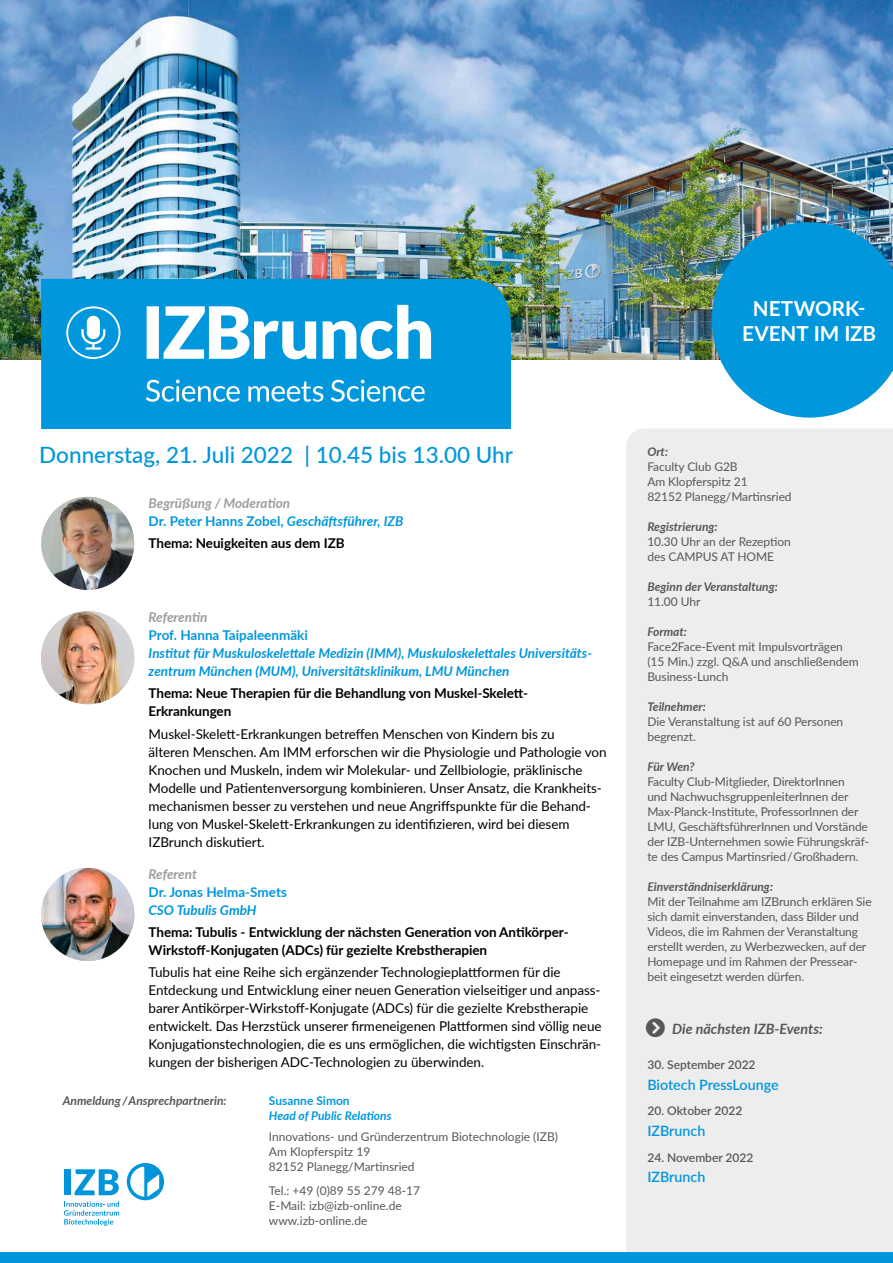
<style>
.page{position:relative;width:893px;height:1263px;background:#fff}
.page>*{position:absolute;margin:0;border:0;box-sizing:border-box;transform-origin:0 0}
.t1{font:500 22.5px "Lato";color:#0096dc}
.t2{font:700 20.7px/24.8px "Lato";color:#fff;text-align:center}
.t3{font:600 14.25px "Lato";color:#0096dc}
.t4{font:italic 700 14.25px "Lato";color:#575756}
.t5{font:13.5px/18px "Lato";letter-spacing:-.005em;color:#000}
.t6{font:700 13.5px/18px "Lato";letter-spacing:-.005em;color:#000}
.t7{font:italic 700 13.5px/18px "Lato";color:#0097dd}
.t8{font:italic 700 13.5px/18px "Lato";color:#9d9d9c}
.t9{font:700 13.5px "Lato";color:#0097dd}
.t10{font:12px/15px "Lato";letter-spacing:-.01em;color:#575756}
.t11{font:italic 700 12px "Lato";color:#575756}
.t12{font:600 12px "Lato";color:#575756}
.t13{font:italic 700 12px "Lato";color:#0097dd}
.t14{font:700 12px "Lato";color:#0097dd}
.s1{font-style:normal;color:#0097dd}
.s2{color:#0097dd}
</style>
<div class="page">
<img style="left:0;top:0;width:893px;height:359px">
<div style="left:626px;top:428px;width:267px;height:824px;background:#ededed"></div>
<div style="left:41px;top:497px;width:93px;height:93px;background:#b7beb7;border-radius:50%"></div>
<img style="left:50px;top:497px;width:84px;height:93px">
<img style="left:41px;top:611px;width:93px;height:92px">
<img style="left:41px;top:868px;width:93px;height:93px;border-radius:47px">
<svg style="left:64px;top:1201px;width:55px;height:25px"></svg>
<div style="left:64px;top:1169px;width:7px;height:26px;background:#0095db"></div>
<svg style="left:75px;top:1169px;width:44px;height:26px"></svg>
<svg style="left:127px;top:1163px;width:37px;height:37px"></svg>
<div style="left:0;top:1252px;width:893px;height:11px;background:#0096dc"></div>
<svg style="left:712px;top:222px;width:181px;height:196px;background:#209ed8"></svg>
<div style="left:41px;top:279px;width:470px;height:150px;background:#0097dd"></div>
<svg style="left:147px;top:305px;width:284px;height:54px"></svg>
<svg style="left:146px;top:380px;width:279px;height:22px"></svg>
<svg style="left:66px;top:306px;width:54px;height:53px"></svg>
<svg style="left:646px;top:1019px;width:19px;height:18px"></svg>
<h2 class="t2" style="left:742px;top:295px;width:136px">NETWORK-<br>EVENT IM IZB</h2>
<h1 class="t1" style="left:39px;top:446px;width:475px">Donnerstag, 21. Juli 2022 | 10.45 bis 13.00 Uhr</h1>
<p class="t8" style="left:149px;top:493px;width:256px">Begrüßung / Moderation<br><span class="s1">Dr. Peter Hanns Zobel,</span> <span class="s2">Geschäftsführer, IZB</span></p>
<p class="t6" style="left:149px;top:535px;width:198px">Thema: Neuigkeiten aus dem IZB</p>
<p class="t8" style="left:149px;top:607px;width:60px">Referentin</p>
<p class="t9" style="left:149px;top:630px;width:161px">Prof. Hanna Taipaleenmäki</p>
<p class="t7" style="left:149px;top:643px;width:445px">Institut für Muskuloskelettale Medizin (IMM), Muskuloskelettales Universitäts&shy;zentrum München (MUM), Universitätsklinikum, LMU München</p>
<p class="t6" style="left:149px;top:684px;width:381px">Thema: Neue Therapien für die Behandlung von Muskel-Skelett-<br>Erkrankungen</p>
<p class="t5" style="left:149px;top:724px;width:459px">Muskel-Skelett-Erkrankungen betreffen Menschen von Kindern bis zu<br>älteren Menschen. Am IMM erforschen wir die Physiologie und Pathologie von Knochen und Muskeln, indem wir Molekular- und Zellbiologie, präklinische Modelle und Patientenversorgung kombinieren. Unser Ansatz, die Krankheits&shy;mechanismen besser zu verstehen und neue Angriffspunkte für die Behand&shy;lung von Muskel-Skelett-Erkrankungen zu identifizieren, wird bei diesem IZBrunch diskutiert.</p>
<p class="t8" style="left:149px;top:864px;width:50px">Referent</p>
<p class="t9" style="left:149px;top:887px;width:140px">Dr. Jonas Helma-Smets</p>
<p class="t7" style="left:149px;top:900px;width:109px">CSO Tubulis GmbH</p>
<p class="t6" style="left:149px;top:922px;width:422px">Thema: Tubulis - Entwicklung der nächsten Generation von Antikörper-<br>Wirkstoff-Konjugaten (ADCs) für gezielte Krebstherapien</p>
<p class="t5" style="left:149px;top:963px;width:454px">Tubulis hat eine Reihe sich ergänzender Technologieplattformen für die Entdeckung und Entwicklung einer neuen Generation vielseitiger und anpass&shy;barer Antikörper-Wirkstoff-Konjugate (ADCs) für die gezielte Krebstherapie entwickelt. Das Herzstück unserer firmeneigenen Plattformen sind völlig neue Konjugationstechnologien, die es uns ermöglichen, die wichtigsten Einschrän&shy;kungen der bisherigen ADC-Technologien zu überwinden.</p>
<p class="t11" style="left:63px;top:1091px;width:165px">Anmeldung /Ansprechpartnerin:</p>
<p class="t14" style="left:269px;top:1096px;width:82px">Susanne Simon</p>
<p class="t13" style="left:269px;top:1106px;width:124px">Head of Public Relations</p>
<p class="t10" style="left:269px;top:1128px;width:291px">Innovations- und Gründerzentrum Biotechnologie (IZB)<br>Am Klopferspitz 19<br>82152 Planegg/Martinsried</p>
<p class="t10" style="left:269px;top:1182px;width:153px">Tel.: +49 (0)89 55 279 48-17<br>E-Mail: izb@izb-online.de www.izb-online.de</p>
<p class="t11" style="left:647px;top:442px;width:22px">Ort:</p>
<p class="t10" style="left:647px;top:458px;width:146px">Faculty Club G2B<br>Am Klopferspitz 21<br>82152 Planegg/Martinsried</p>
<p class="t11" style="left:647px;top:517px;width:72px">Registrierung:</p>
<p class="t10" style="left:647px;top:533px;width:145px">10.30 Uhr an der Rezeption des CAMPUS AT HOME</p>
<p class="t11" style="left:647px;top:577px;width:132px">Beginn der Veranstaltung:</p>
<p class="t10" style="left:647px;top:593px;width:55px">11.00 Uhr</p>
<p class="t11" style="left:647px;top:622px;width:41px">Format:</p>
<p class="t10" style="left:647px;top:638px;width:213px">Face2Face-Event mit Impulsvorträgen (15 Min.) zzgl. Q&amp;A und anschließendem<br>Business-Lunch</p>
<p class="t11" style="left:647px;top:697px;width:60px">Teilnehmer:</p>
<p class="t10" style="left:647px;top:713px;width:197px">Die Veranstaltung ist auf 60 Personen begrenzt.</p>
<p class="t11" style="left:647px;top:759px;width:49px">Für Wen?</p>
<p class="t10" style="left:647px;top:773px;width:223px">Faculty Club-Mitglieder, DirektorInnen<br>und NachwuchsgruppenleiterInnen der Max-Planck-Institute, ProfessorInnen der LMU, GeschäftsführerInnen und Vorstände der IZB- Unternehmen sowie Führungskräf&shy;te des Campus Martinsried/Großhadern.</p>
<p class="t11" style="left:647px;top:877px;width:127px">Einverständniserklärung:</p>
<p class="t10" style="left:647px;top:893px;width:226px">Mit der Teilnahme am IZBrunch erklären Sie sich damit einverstanden, dass Bilder und Videos, die im Rahmen der Veranstaltung erstellt werden, zu Werbe zwecken, auf der Homepage und im Rahmen der Pressear&shy;beit eingesetzt werden dürfen.</p>
<p class="t4" style="left:672px;top:1018px;width:152px">Die nächsten IZB-Events:</p>
<p class="t12" style="left:647px;top:1060px;width:110px">30. September 2022</p>
<p class="t3" style="left:647px;top:1079px;width:133px">Biotech PressLounge</p>
<p class="t12" style="left:647px;top:1106px;width:96px">20. Oktober 2022</p>
<p class="t3" style="left:647px;top:1125px;width:59px">IZBrunch</p>
<p class="t12" style="left:647px;top:1153px;width:108px">24. November 2022</p>
<p class="t3" style="left:647px;top:1171px;width:59px">IZBrunch</p>
</div>
